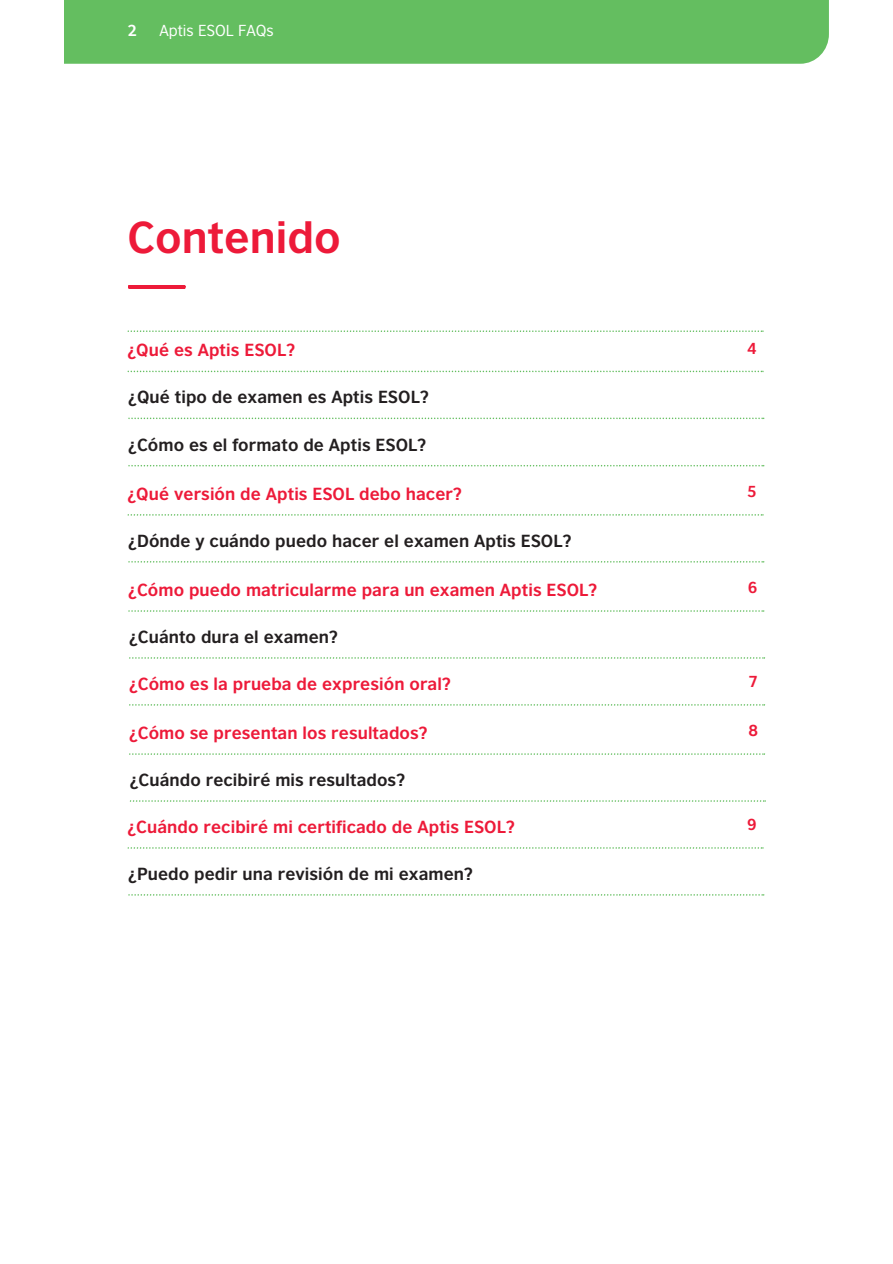
<style>
.page{position:relative;width:893px;height:1264px;background:#fff}
.page>*{position:absolute;margin:0;border:0;box-sizing:border-box;transform-origin:0 0}
.t1{font:700 42px "British Council Sans";color:#ed1a39}
.t2{font:700 16.5px "British Council Sans";letter-spacing:.005em;color:#ed1a39}
.t3{font:700 16.5px "British Council Sans";letter-spacing:.005em;color:#231f20}
.t4{font:15px "British Council Sans";color:#fff}
.t5{font:700 15px "British Council Sans";color:#ed1a39}
.t6{font:700 15px "British Council Sans";color:#fff}
</style>
<div class="page">
<div style="left:64px;top:0;width:764px;height:64px;background:#64be60"></div>
<svg style="left:128px;top:285px;width:57px;height:4px"></svg>
<svg style="left:127px;top:330px;width:636px;height:2px"></svg>
<svg style="left:127px;top:370px;width:636px;height:2px"></svg>
<svg style="left:127px;top:514px;width:636px;height:1px"></svg>
<svg style="left:128px;top:610px;width:636px;height:1px"></svg>
<svg style="left:129px;top:753px;width:636px;height:1px"></svg>
<svg style="left:127px;top:847px;width:636px;height:1px"></svg>
<svg style="left:129px;top:704px;width:636px;height:1px"></svg>
<svg style="left:128px;top:417px;width:636px;height:2px"></svg>
<svg style="left:128px;top:561px;width:636px;height:1px"></svg>
<svg style="left:129px;top:657px;width:636px;height:1px"></svg>
<svg style="left:130px;top:800px;width:635px;height:1px"></svg>
<svg style="left:128px;top:894px;width:636px;height:1px"></svg>
<svg style="left:128px;top:465px;width:636px;height:1px"></svg>
<p class="t6" style="left:127px;top:20px;width:11px">2</p>
<p class="t4" style="left:159px;top:20px;width:116px">Aptis ESOL FAQs</p>
<p class="t1" style="left:127px;top:209px;width:215px">Contenido</p>
<p class="t2" style="left:127px;top:339px;width:169px">¿Qué es Aptis ESOL?</p>
<p class="t3" style="left:128px;top:386px;width:302px">¿Qué tipo de examen es Aptis ESOL?</p>
<p class="t3" style="left:128px;top:433px;width:299px">¿Cómo es el formato de Aptis ESOL?</p>
<p class="t2" style="left:127px;top:483px;width:336px">¿Qué versión de Aptis ESOL debo hacer?</p>
<p class="t3" style="left:128px;top:530px;width:444px">¿Dónde y cuándo puedo hacer el examen Aptis ESOL?</p>
<p class="t2" style="left:128px;top:579px;width:470px">¿Cómo puedo matricularme para un examen Aptis ESOL?</p>
<p class="t3" style="left:129px;top:626px;width:210px">¿Cuánto dura el examen?</p>
<p class="t2" style="left:129px;top:673px;width:323px">¿Cómo es la prueba de expresión oral?</p>
<p class="t2" style="left:129px;top:722px;width:300px">¿Cómo se presentan los resultados?</p>
<p class="t3" style="left:130px;top:769px;width:277px">¿Cuándo recibiré mis resultados?</p>
<p class="t2" style="left:127px;top:816px;width:388px">¿Cuándo recibiré mi certificado de Aptis ESOL?</p>
<p class="t3" style="left:128px;top:862px;width:346px">¿Puedo pedir una revisión de mi examen?</p>
<p class="t5" style="left:747px;top:338px;width:11px">4</p>
<p class="t5" style="left:747px;top:482px;width:11px">5</p>
<p class="t5" style="left:747px;top:578px;width:11px">6</p>
<p class="t5" style="left:748px;top:671px;width:11px">7</p>
<p class="t5" style="left:748px;top:721px;width:11px">8</p>
<p class="t5" style="left:747px;top:814px;width:11px">9</p>
</div>
